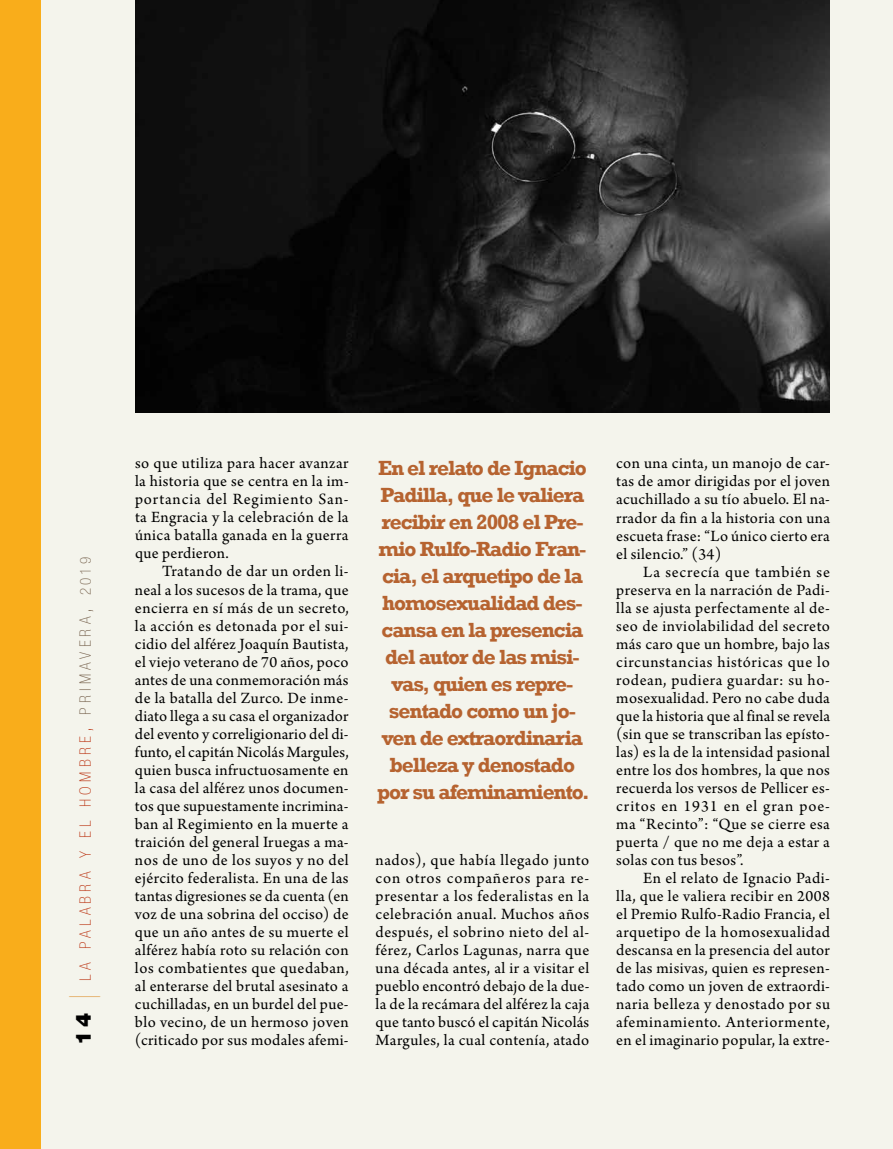
<style>
.page{position:relative;width:893px;height:1149px;background:#fff}
.page>*{position:absolute;margin:0;border:0;box-sizing:border-box;transform-origin:0 0}
.t1{font:700 21px/27px "Rockwell";letter-spacing:-.05em;color:#b66330;text-align:center}
.t2{font:900 21px "Helvetica Neue LT Std";color:#000}
.t3{font:16.5px/18px "Arno Pro";letter-spacing:.025em;color:#000;text-align:justify}
.t4{font:100 condensed 15.75px "Helvetica Neue LT Std";letter-spacing:.265em;color:#be3e1e}
.s1{font-size:21px}
.s2{color:#7d6a56}
.s3{font-size:21px;color:#7d6a56}
.s4{font-size:15px;color:#7d6a56}
.s5{font-weight:100;font-stretch:condensed;font-size:42px;color:#e4a95d}
</style>
<div class="page">
<div style="left:0;top:0;width:893px;height:1148px;background:#f4f4ec"></div>
<div style="left:0;top:0;width:40px;height:1148px;background:#f9ad1b"></div>
<img style="left:135px;top:0;width:695px;height:412px">
<p class="t4" style="left:76px;top:980px;width:425px;rotate:-90deg">la palabra y el hombre<span class="s1">,</span> <span class="s2">primavera</span><span class="s3">,</span> <span class="s4">2019</span></p>
<p class="t2" style="left:71px;top:1044px;width:52px;rotate:-90deg">14 <span class="s5">|</span></p>
<p class="t3" style="left:135px;top:455px;width:215px">so que utiliza para hacer avanzar la historia que se centra en la im&shy;portancia del Regimiento San&shy;ta Engracia y la celebración de la única batalla ganada en la guerra que perdieron.</p>
<p class="t3" style="left:135px;top:563px;width:215px;text-indent:27px">Tratando de dar un orden li&shy;neal a los sucesos de la trama, que encierra en sí más de un secreto, la acción es detonada por el sui&shy;cidio del alférez Joaquín Bautista, el viejo veterano de 70 años, poco antes de una conmemoración más de la batalla del Zurco. De inme&shy;diato llega a su casa el organizador del evento y correligionario del di&shy;funto, el capitán Nicolás Margules, quien busca infructuosamente en la casa del alférez unos documen&shy;tos que supuestamente incrimina&shy;ban al Regimiento en la muerte a traición del general Iruegas a ma&shy;nos de uno de los suyos y no del ejército federalista. En una de las tantas digresiones se da cuenta (en voz de una sobrina del occiso) de que un año antes de su muerte el alférez había roto su relación con los combatientes que quedaban, al enterarse del brutal asesinato a cuchilladas, en un burdel del pue&shy;blo vecino, de un hermoso joven (criticado por sus modales afemi-</p>
<p class="t1" style="left:377px;top:454px;width:214px">En el relato de Ignacio<br>Padilla, que le valiera recibir en 2008 el Pre&shy;mio Rulfo-Radio Fran&shy;cia, el arquetipo de la homosexualidad des&shy;cansa en la presencia del autor de las misi&shy;vas, quien es repre&shy;sentado como un jo&shy;ven de extraordinaria belleza y denostado por su afeminamiento.</p>
<p class="t3" style="left:376px;top:851px;width:215px">nados), que había llegado junto con otros compañeros para re&shy;presentar a los federalistas en la celebración anual. Muchos años después, el sobrino nieto del al&shy;férez, Carlos Lagunas, narra que una década antes, al ir a visitar el pueblo encontró debajo de la due&shy;la de la recámara del alférez la caja que tanto buscó el capitán Nicolás Margules, la cual contenía, atado</p>
<p class="t3" style="left:616px;top:455px;width:215px">con una cinta, un manojo de car&shy;tas de amor dirigidas por el joven acuchillado a su tío abuelo. El na&shy;rrador da fin a la historia con una escueta frase: “Lo único cierto era el silencio.” (34)</p>
<p class="t3" style="left:616px;top:563px;width:215px;text-indent:27px">La secrecía que también se preserva en la narración de Padi&shy;lla se ajusta perfectamente al de&shy;seo de inviolabilidad del secreto más caro que un hombre, bajo las circunstancias históricas que lo rodean, pudiera guardar: su ho&shy;mosexualidad. Pero no cabe duda que la historia que al final se revela (sin que se transcriban las epísto&shy;las) es la de la intensidad pasional entre los dos hombres, la que nos recuerda los versos de Pellicer es&shy;critos en 1931 en el gran poe&shy;ma “Recinto”: “Que se cierre esa puerta / que no me deja a estar a solas con tus besos”.</p>
<p class="t3" style="left:616px;top:869px;width:215px;text-indent:27px">En el relato de Ignacio Padi&shy;lla, que le valiera recibir en 2008 el Premio Rulfo-Radio Francia, el arquetipo de la homosexualidad descansa en la presencia del autor de las misivas, quien es represen&shy;tado como un joven de extraordi&shy;naria belleza y denostado por su afeminamiento. Anteriormente, en el imaginario popular, la extre-</p>
</div>
